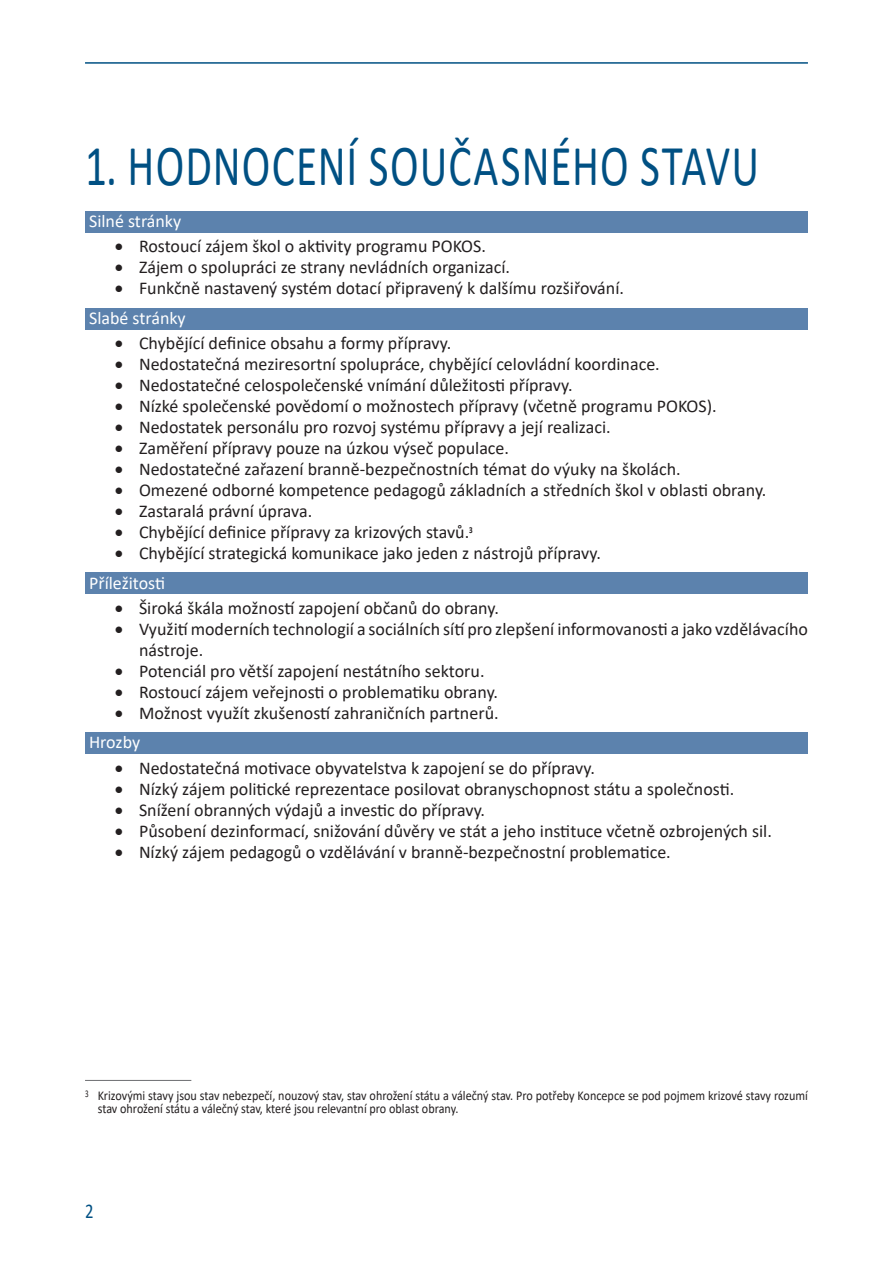
<style>
.page{position:relative;width:893px;height:1263px;background:#fff}
.page>*{position:absolute;margin:0;border:0;box-sizing:border-box;transform-origin:0 0}
.t1{font:58.35px "Calibri";letter-spacing:.025em;color:#005083;scale:.74 1}
.t2{font:21px "Calibri";color:#005083;scale:.8 1}
.t3{font:18px/29.5px "Calibri";color:#231f20}
.t4{font:18px "Calibri";color:#fff}
.t5{font:13.5px/13.5px "Calibri";color:#231f20;scale:.9 1}
.s1{color:#fff}
</style>
<div class="page">
<hr style="left:85px;top:62px;width:723px;height:2px;background:#005083">
<div style="left:85px;top:211px;width:723px;height:21px;background:#5c82ad"></div>
<div style="left:85px;top:308px;width:723px;height:21px;background:#5c82ad"></div>
<div style="left:85px;top:573px;width:723px;height:21px;background:#5c82ad"></div>
<div style="left:85px;top:733px;width:723px;height:21px;background:#5c82ad"></div>
<hr style="left:85px;top:1080px;width:106px;height:1px;background:#6c6d70">
<h1 class="t1" style="left:85px;top:125px;width:913px">1. HODNOCENÍ SOUČASNÉHO STAVU</h1>
<p class="t4" style="left:89px;top:209px;width:94px">Silné stránky</p>
<p class="t3" style="left:115px;top:231px;width:373px">• Rostoucí zájem škol o aktivity programu POKOS.</p>
<p class="t3" style="left:115px;top:252px;width:397px">• Zájem o spolupráci ze strany nevládních organizací.</p>
<p class="t3" style="left:89px;top:273px;width:536px;text-indent:26px">• Funkčně nastavený systém dotací připravený k dalšímu rozšiřování.<br><span class="s1">Slabé stránky</span></p>
<p class="t3" style="left:115px;top:328px;width:338px">• Chybějící definice obsahu a formy přípravy.</p>
<p class="t3" style="left:115px;top:349px;width:546px">• Nedostatečná meziresortní spolupráce, chybějící celovládní koordinace.</p>
<p class="t3" style="left:115px;top:370px;width:459px">• Nedostatečné celospolečenské vnímání důležitosti přípravy.</p>
<p class="t3" style="left:115px;top:391px;width:603px">• Nízké společenské povědomí o možnostech přípravy (včetně programu POKOS).</p>
<p class="t3" style="left:115px;top:412px;width:497px">• Nedostatek personálu pro rozvoj systému přípravy a její realizaci.</p>
<p class="t3" style="left:115px;top:433px;width:396px">• Zaměření přípravy pouze na úzkou výseč populace.</p>
<p class="t3" style="left:115px;top:454px;width:567px">• Nedostatečné zařazení branně-bezpečnostních témat do výuky na školách.</p>
<p class="t3" style="left:115px;top:475px;width:653px">• Omezené odborné kompetence pedagogů základních a středních škol v oblasti obrany.</p>
<p class="t3" style="left:115px;top:496px;width:199px">• Zastaralá právní úprava.</p>
<p class="t3" style="left:115px;top:517px;width:359px">• Chybějící definice přípravy za krizových stavů.<sup>3</sup></p>
<p class="t3" style="left:89px;top:538px;width:513px;text-indent:26px">• Chybějící strategická komunikace jako jeden z nástrojů přípravy.<br><span class="s1">Příležitosti</span></p>
<p class="t3" style="left:115px;top:593px;width:386px">• Široká škála možností zapojení občanů do obrany.</p>
<p class="t3" style="left:139px;top:618px;width:670px;line-height:21px;text-indent:-24px">• Využití moderních technologií a sociálních sítí pro zlepšení informovanosti a jako vzdělávacího nástroje.</p>
<p class="t3" style="left:115px;top:656px;width:371px">• Potenciál pro větší zapojení nestátního sektoru.</p>
<p class="t3" style="left:115px;top:677px;width:385px">• Rostoucí zájem veřejnosti o problematiku obrany.</p>
<p class="t3" style="left:89px;top:698px;width:411px;text-indent:26px">• Možnost využít zkušeností zahraničních partnerů.<br><span class="s1">Hrozby</span></p>
<p class="t3" style="left:115px;top:752px;width:482px">• Nedostatečná motivace obyvatelstva k zapojení se do přípravy.</p>
<p class="t3" style="left:115px;top:773px;width:621px">• Nízký zájem politické reprezentace posilovat obranyschopnost státu a společnosti.</p>
<p class="t3" style="left:115px;top:794px;width:372px">• Snížení obranných výdajů a investic do přípravy.</p>
<p class="t3" style="left:115px;top:815px;width:659px">• Působení dezinformací, snižování důvěry ve stát a jeho instituce včetně ozbrojených sil.</p>
<p class="t3" style="left:115px;top:836px;width:558px">• Nízký zájem pedagogů o vzdělávání v branně-bezpečnostní problematice.</p>
<p class="t5" style="left:98px;top:1088px;width:790px;text-indent:-13px"><sup>3</sup> Krizovými stavy jsou stav nebezpečí, nouzový stav, stav ohrožení státu a válečný stav. Pro potřeby Koncepce se pod pojmem krizové stavy rozumí stav ohrožení státu a válečný stav, které jsou relevantní pro oblast obrany.</p>
<p class="t2" style="left:85px;top:1196px;width:12px">2</p>
</div>
